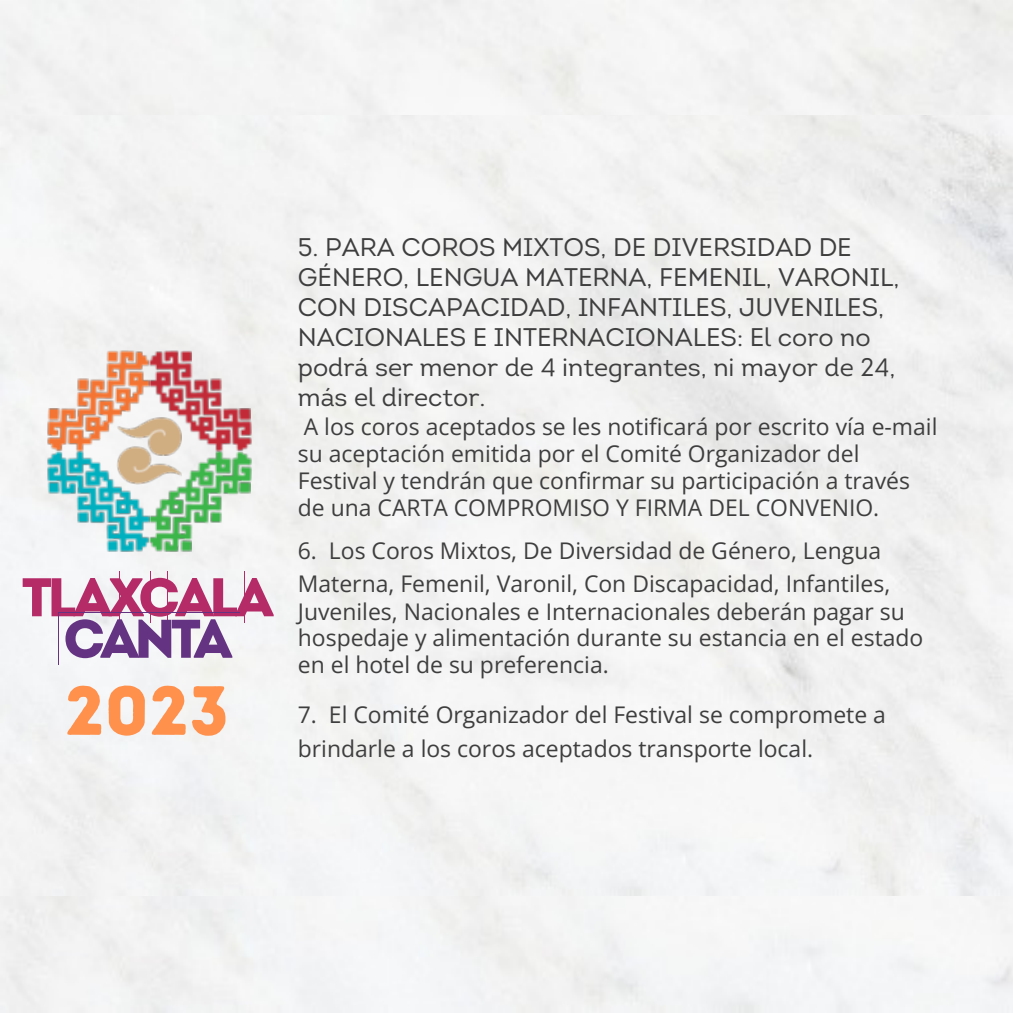
<style>
.page{position:relative;width:1013px;height:1013px;background:#fff}
.page>*{position:absolute;margin:0;border:0;box-sizing:border-box;transform-origin:0 0}
.t1{font:69.38px "Intro Rust Base";color:#ff914d}
.t2{font:25.5px/30px "Intro";color:#3f3e3f}
.t3{font:23px/27.2px "Open Sans";color:#3f3e3f}
</style>
<div class="page">
<div style="left:1px;top:115px;width:1011px;height:780px;background:#f3f3f3"></div>
<svg style="left:16px;top:571px;width:29px;height:51px"></svg>
<svg style="left:45px;top:571px;width:21px;height:51px"></svg>
<svg style="left:66px;top:571px;width:35px;height:41px"></svg>
<svg style="left:101px;top:571px;width:33px;height:41px"></svg>
<svg style="left:134px;top:571px;width:34px;height:41px"></svg>
<svg style="left:168px;top:571px;width:39px;height:41px"></svg>
<svg style="left:207px;top:571px;width:21px;height:41px"></svg>
<svg style="left:228px;top:571px;width:52px;height:51px;fill:#f3f3f4"></svg>
<svg style="left:59px;top:612px;width:35px;height:52px;fill:#f1f2f5"></svg>
<svg style="left:94px;top:612px;width:38px;height:52px"></svg>
<svg style="left:132px;top:612px;width:33px;height:52px"></svg>
<svg style="left:165px;top:612px;width:22px;height:52px"></svg>
<svg style="left:187px;top:612px;width:52px;height:52px;fill:#f2f2ef"></svg>
<img style="left:48px;top:350px;width:203px;height:202px">
<img style="left:68px;top:371px;width:163px;height:161px">
<svg style="left:239px;top:483px;width:11px;height:11px"></svg>
<svg style="left:210px;top:511px;width:11px;height:12px"></svg>
<svg style="left:180px;top:540px;width:11px;height:11px"></svg>
<svg style="left:48px;top:409px;width:12px;height:11px"></svg>
<svg style="left:78px;top:379px;width:11px;height:11px"></svg>
<svg style="left:106px;top:350px;width:12px;height:12px"></svg>
<svg style="left:239px;top:409px;width:11px;height:11px"></svg>
<svg style="left:210px;top:379px;width:11px;height:11px"></svg>
<svg style="left:180px;top:350px;width:11px;height:12px"></svg>
<svg style="left:48px;top:483px;width:12px;height:11px"></svg>
<svg style="left:78px;top:511px;width:11px;height:12px"></svg>
<svg style="left:106px;top:540px;width:12px;height:11px"></svg>
<img style="left:116px;top:418px;width:65px;height:28px">
<img style="left:116px;top:446px;width:65px;height:39px">
<p class="t1" style="left:65px;top:669px;width:166px">2023</p>
<p class="t2" style="left:298px;top:234px;width:603px">5. PARA COROS MIXTOS, DE DIVERSIDAD DE GÉNERO, LENGUA MATERNA, FEMENIL, VARONIL, CON DISCAPACIDAD, INFANTILES, JUVENILES, NACIONALES E INTERNACIONALES: El coro no podrá ser menor de 4 integrantes, ni mayor de 24, más el director.</p>
<p class="t3" style="left:298px;top:412px;width:641px">A los coros aceptados se les notificará por escrito vía e-mail su aceptación emitida por el Comité Organizador del Festival y tendrán que confirmar su participación a través de una CARTA COMPROMISO Y FIRMA DEL CONVENIO.</p>
<p class="t3" style="left:298px;top:536px;width:585px">6. Los Coros Mixtos, De Diversidad de Género, Lengua</p>
<p class="t3" style="left:298px;top:570px;width:594px">Materna, Femenil, Varonil, Con Discapacidad, Infantiles,</p>
<p class="t3" style="left:298px;top:597px;width:608px">Juveniles, Nacionales e Internacionales deberán pagar su</p>
<p class="t3" style="left:298px;top:623px;width:627px">hospedaje y alimentación durante su estancia en el estado</p>
<p class="t3" style="left:298px;top:650px;width:312px">en el hotel de su preferencia.</p>
<p class="t3" style="left:298px;top:700px;width:589px">7. El Comité Organizador del Festival se compromete a</p>
<p class="t3" style="left:298px;top:734px;width:517px">brindarle a los coros aceptados transporte local.</p>
</div>
